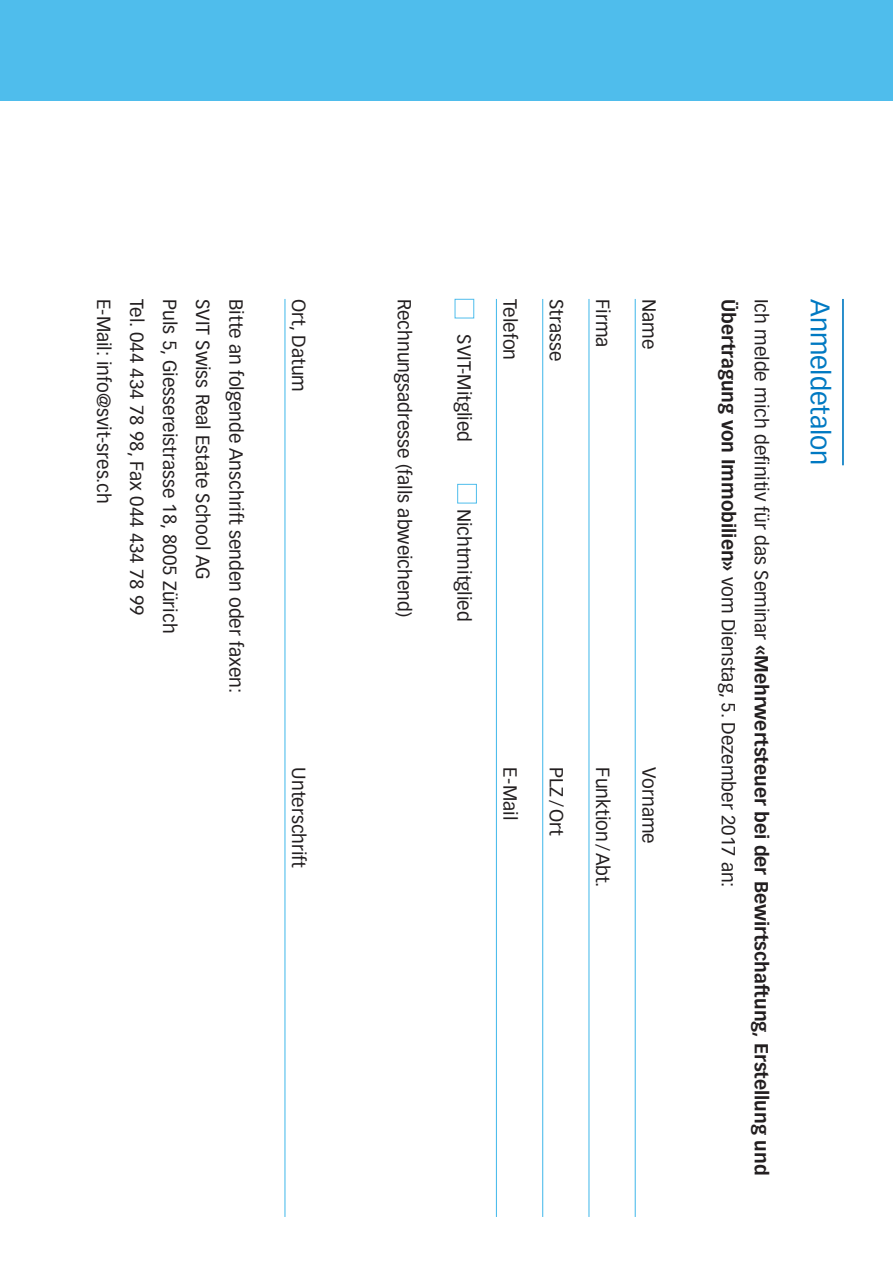
<style>
.page{position:relative;width:893px;height:1263px;background:#fff}
.page>*{position:absolute;margin:0;border:0;box-sizing:border-box;transform-origin:0 0}
.t1{font:26.4px "Vectora LH";letter-spacing:-.005em;color:#0079c2}
.t2{font:18.75px "Vectora LH";color:#231f20}
.t3{font:18.75px "Vectora LT Std";color:#231f20}
.t4{font:700 18.75px "Vectora LH";color:#231f20}
.s1{font-weight:700}
.s2{font-weight:400}
</style>
<div class="page">
<div style="left:0;top:0;width:893px;height:101px;background:#4fbdec"></div>
<hr style="left:842px;top:299px;width:2px;height:166px;background:#0079c2">
<hr style="left:635px;top:299px;width:1px;height:918px;background:#4fbdec">
<hr style="left:588px;top:299px;width:1px;height:918px;background:#4fbdec">
<hr style="left:542px;top:299px;width:1px;height:918px;background:#4fbdec">
<hr style="left:496px;top:299px;width:1px;height:918px;background:#4fbdec">
<hr style="left:284px;top:299px;width:1px;height:918px;background:#4fbdec">
<div style="left:455px;top:299px;width:19px;height:19px;border:1px solid #4fbdec"></div>
<div style="left:457px;top:484px;width:20px;height:19px;border:1px solid #4fbdec"></div>
<p class="t2" style="left:115px;top:299px;width:206px;rotate:90deg">E-Mail: info@svit-sres.ch</p>
<p class="t2" style="left:148px;top:299px;width:318px;rotate:90deg">Tel. 044 434 78 98, Fax 044 434 78 99</p>
<p class="t2" style="left:181px;top:299px;width:336px;rotate:90deg">Puls 5, Giessereistrasse 18, 8005 Zürich</p>
<p class="t2" style="left:214px;top:299px;width:282px;rotate:90deg">SVIT Swiss Real Estate School AG</p>
<p class="t2" style="left:247px;top:299px;width:396px;rotate:90deg">Bitte an folgende Anschrift senden oder faxen:</p>
<p class="t3" style="left:310px;top:299px;width:94px;rotate:90deg">Ort, Datum</p>
<p class="t3" style="left:416px;top:299px;width:320px;rotate:90deg">Rechnungsadresse (falls abweichend)</p>
<p class="t3" style="left:475px;top:334px;width:109px;rotate:90deg">SVIT-Mitglied</p>
<p class="t3" style="left:475px;top:509px;width:114px;rotate:90deg">Nichtmitglied</p>
<p class="t3" style="left:521px;top:299px;width:63px;rotate:90deg">Telefon</p>
<p class="t3" style="left:567px;top:299px;width:64px;rotate:90deg">Strasse</p>
<p class="t3" style="left:614px;top:299px;width:50px;rotate:90deg">Firma</p>
<p class="t3" style="left:660px;top:299px;width:52px;rotate:90deg">Name</p>
<p class="t3" style="left:310px;top:767px;width:102px;rotate:90deg">Unterschrift</p>
<p class="t3" style="left:521px;top:767px;width:55px;rotate:90deg">E-Mail</p>
<p class="t3" style="left:567px;top:767px;width:70px;rotate:90deg">PLZ/Ort</p>
<p class="t3" style="left:614px;top:767px;width:122px;rotate:90deg">Funktion/Abt.</p>
<p class="t3" style="left:660px;top:767px;width:78px;rotate:90deg">Vorname</p>
<p class="t2" style="left:739px;top:299px;width:590px;rotate:90deg"><span class="s1">Übertragung von Immobilien»</span> vom Dienstag, 5. Dezember 2017 an:</p>
<p class="t4" style="left:773px;top:299px;width:878px;rotate:90deg"><span class="s2">Ich melde mich definitiv für das Seminar</span> «Mehrwertsteuer bei der Bewirtschaftung, Erstellung und</p>
<h1 class="t1" style="left:836px;top:299px;width:168px;rotate:90deg">Anmeldetalon</h1>
</div>
